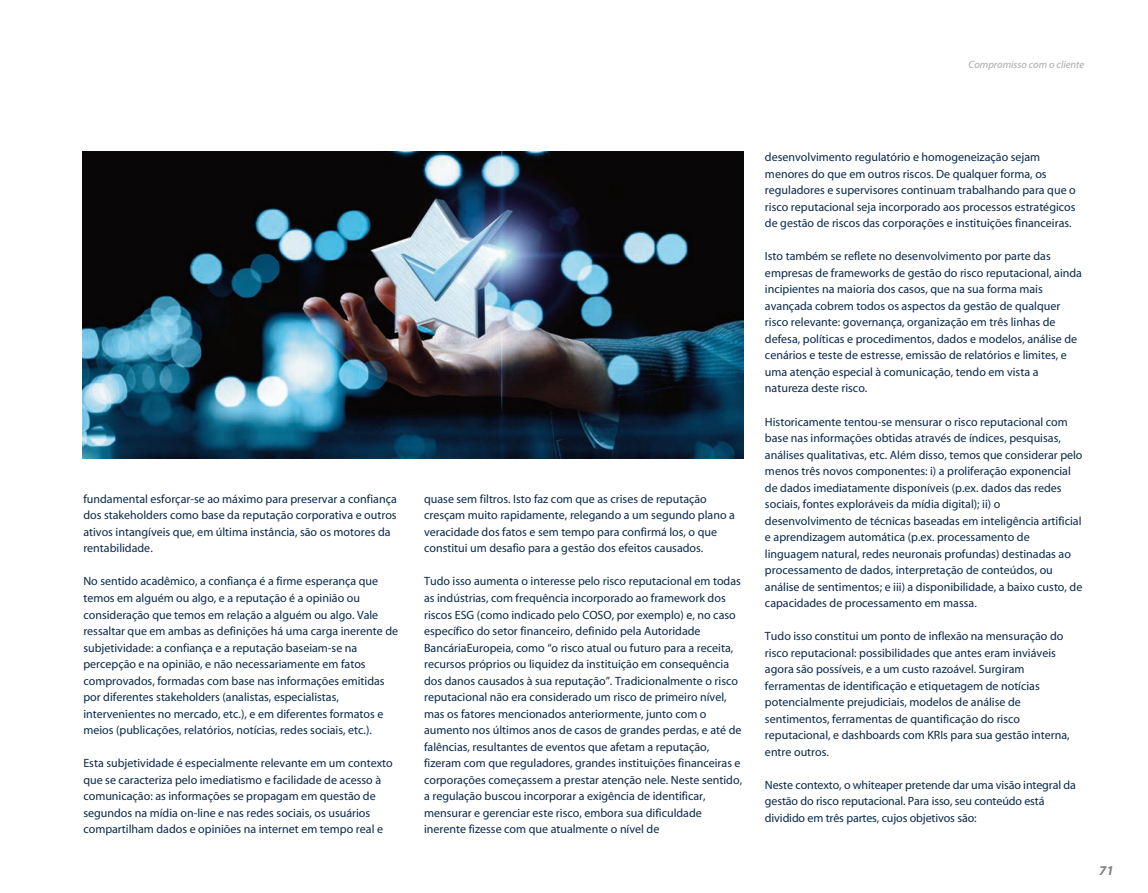
<style>
.page{position:relative;width:1148px;height:893px;background:#fff}
.page>*{position:absolute;margin:0;border:0;box-sizing:border-box;transform-origin:0 0}
.t1{font:italic 700 13.5px "Myriad";color:#808285}
.t2{font:12px/16.5px "Myriad";color:#0a294a}
.t3{font:italic 10.5px "Myriad";color:#a8a9ad}
</style>
<div class="page">
<img style="left:82px;top:151px;width:661px;height:307px">
<p class="t3" style="left:968px;top:59px;width:117px">Compromisso com o cliente</p>
<p class="t2" style="left:83px;top:491px;width:315px">fundamental esforçar-se ao máximo para preservar a confiança dos stakeholders como base da reputação corporativa e outros ativos intangíveis que, em última instância, são os motores da rentabilidade.</p>
<p class="t2" style="left:83px;top:574px;width:316px">No sentido acadêmico, a confiança é a firme esperança que temos em alguém ou algo, e a reputação é a opinião ou consideração que temos em relação a alguém ou algo. Vale ressaltar que em ambas as definições há uma carga inerente de subjetividade: a confiança e a reputação baseiam-se na percepção e na opinião, e não necessariamente em fatos comprovados, formadas com base nas informações emitidas por diferentes stakeholders (analistas, especialistas, intervenientes no mercado, etc.), e em diferentes formatos e meios (publicações, relatórios, notícias, redes sociais, etc.).</p>
<p class="t2" style="left:83px;top:755px;width:311px">Esta subjetividade é especialmente relevante em um contexto que se caracteriza pelo imediatismo e facilidade de acesso à comunicação: as informações se propagam em questão de segundos na mídia on-line e nas redes sociais, os usuários compartilham dados e opiniões na internet em tempo real e</p>
<p class="t2" style="left:424px;top:491px;width:312px">quase sem filtros. Isto faz com que as crises de reputação cresçam muito rapidamente, relegando a um segundo plano a veracidade dos fatos e sem tempo para confirmá los, o que constitui um desafio para a gestão dos efeitos causados.</p>
<p class="t2" style="left:424px;top:574px;width:319px">Tudo isso aumenta o interesse pelo risco reputacional em todas as indústrias, com frequência incorporado ao framework dos riscos ESG (como indicado pelo COSO, por exemplo) e, no caso específico do setor financeiro, definido pela Autoridade BancáriaEuropeia, como “o risco atual ou futuro para a receita, recursos próprios ou liquidez da instituição em consequência dos danos causados à sua reputação”. Tradicionalmente o risco reputacional não era considerado um risco de primeiro nível, mas os fatores mencionados anteriormente, junto com o aumento nos últimos anos de casos de grandes perdas, e até de falências, resultantes de eventos que afetam a reputação, fizeram com que reguladores, grandes instituições financeiras e corporações começassem a prestar atenção nele. Neste sentido, a regulação buscou incorporar a exigência de identificar, mensurar e gerenciar este risco, embora sua dificuldade inerente fizesse com que atualmente o nível de</p>
<p class="t2" style="left:765px;top:150px;width:312px">desenvolvimento regulatório e homogeneização sejam menores do que em outros riscos. De qualquer forma, os reguladores e supervisores continuam trabalhando para que o risco reputacional seja incorporado aos processos estratégicos de gestão de riscos das corporações e instituições financeiras.</p>
<p class="t2" style="left:765px;top:249px;width:319px">Isto também se reflete no desenvolvimento por parte das empresas de frameworks de gestão do risco reputacional, ainda incipientes na maioria dos casos, que na sua forma mais avançada cobrem todos os aspectos da gestão de qualquer risco relevante: governança, organização em três linhas de defesa, políticas e procedimentos, dados e modelos, análise de cenários e teste de estresse, emissão de relatórios e limites, e uma atenção especial à comunicação, tendo em vista a natureza deste risco.</p>
<p class="t2" style="left:765px;top:414px;width:319px">Historicamente tentou-se mensurar o risco reputacional com base nas informações obtidas através de índices, pesquisas, análises qualitativas, etc. Além disso, temos que considerar pelo menos três novos componentes: i) a proliferação exponencial de dados imediatamente disponíveis (p.ex. dados das redes sociais, fontes exploráveis da mídia digital); ii) o desenvolvimento de técnicas baseadas em inteligência artificial e aprendizagem automática (p.ex. processamento de linguagem natural, redes neuronais profundas) destinadas ao processamento de dados, interpretação de conteúdos, ou análise de sentimentos; e iii) a disponibilidade, a baixo custo, de capacidades de processamento em massa.</p>
<p class="t2" style="left:765px;top:628px;width:306px">Tudo isso constitui um ponto de inflexão na mensuração do risco reputacional: possibilidades que antes eram inviáveis agora são possíveis, e a um custo razoável. Surgiram ferramentas de identificação e etiquetagem de notícias potencialmente prejudiciais, modelos de análise de sentimentos, ferramentas de quantificação do risco reputacional, e dashboards com KRIs para sua gestão interna, entre outros.</p>
<p class="t2" style="left:765px;top:777px;width:312px">Neste contexto, o whiteaper pretende dar uma visão integral da gestão do risco reputacional. Para isso, seu conteúdo está dividido em três partes, cujos objetivos são:</p>
<p class="t1" style="left:1099px;top:863px;width:16px">71</p>
</div>
